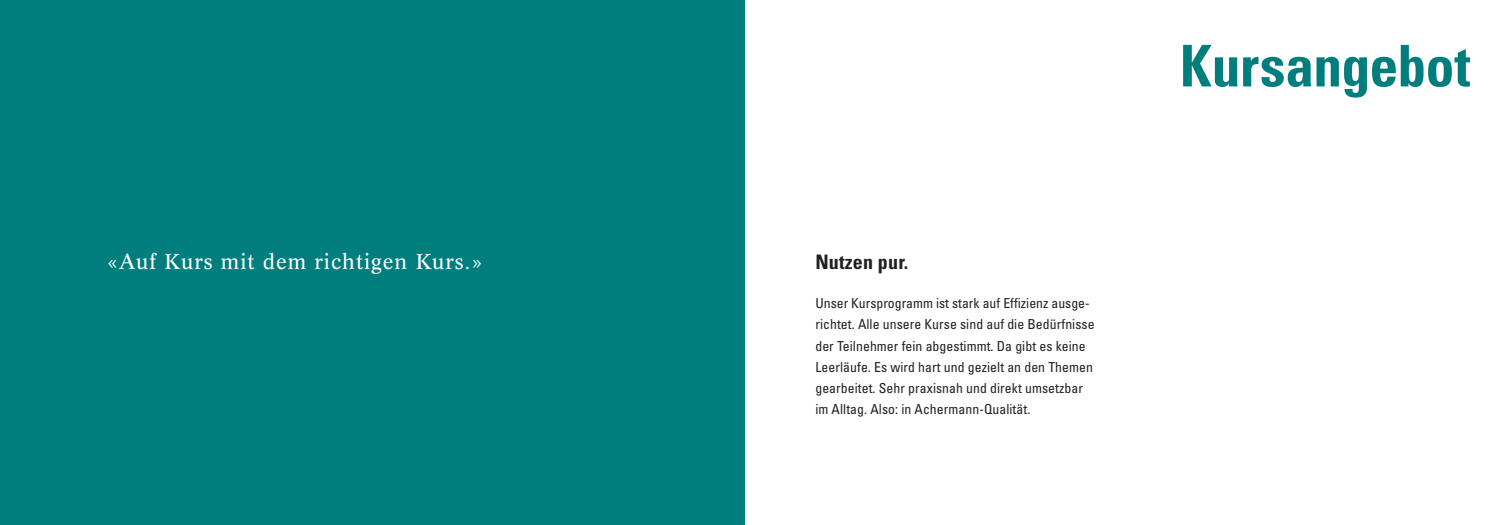
<style>
.page{position:relative;width:1489px;height:525px;background:#fff}
.page>*{position:absolute;margin:0;border:0;box-sizing:border-box;transform-origin:0 0}
.t1{font:700 condensed 57.5px "Univers LT Std";letter-spacing:-.01em;color:#007e7e}
.t2{font:21.25px "Concorde BE";letter-spacing:.045em;color:#fff}
.t3{font:700 condensed 20px "Univers LT Std";letter-spacing:.01em;color:#231f20}
.t4{font:condensed 13.75px/21.2px "Univers LT Std";letter-spacing:.005em;color:#231f20}
</style>
<div class="page">
<div style="left:0;top:0;width:744px;height:524px;background:#007e7e"></div>
<h2 class="t2" style="left:106px;top:249px;width:378px">«Auf Kurs mit dem richtigen Kurs.»</h2>
<h3 class="t3" style="left:815px;top:249px;width:94px">Nutzen pur.</h3>
<p class="t4" style="left:815px;top:292px;width:281px">Unser Kursprogramm ist stark auf Effizienz ausge&shy;richtet. Alle unsere Kurse sind auf die Bedürfnisse der Teilnehmer fein abgestimmt. Da gibt es keine Leerläufe. Es wird hart und gezielt an den Themen gearbeitet. Sehr praxisnah und direkt umsetzbar im Alltag. Also: in Achermann-Qualität.</p>
<h1 class="t1" style="left:1179px;top:31px;width:292px">Kursangebot</h1>
</div>
